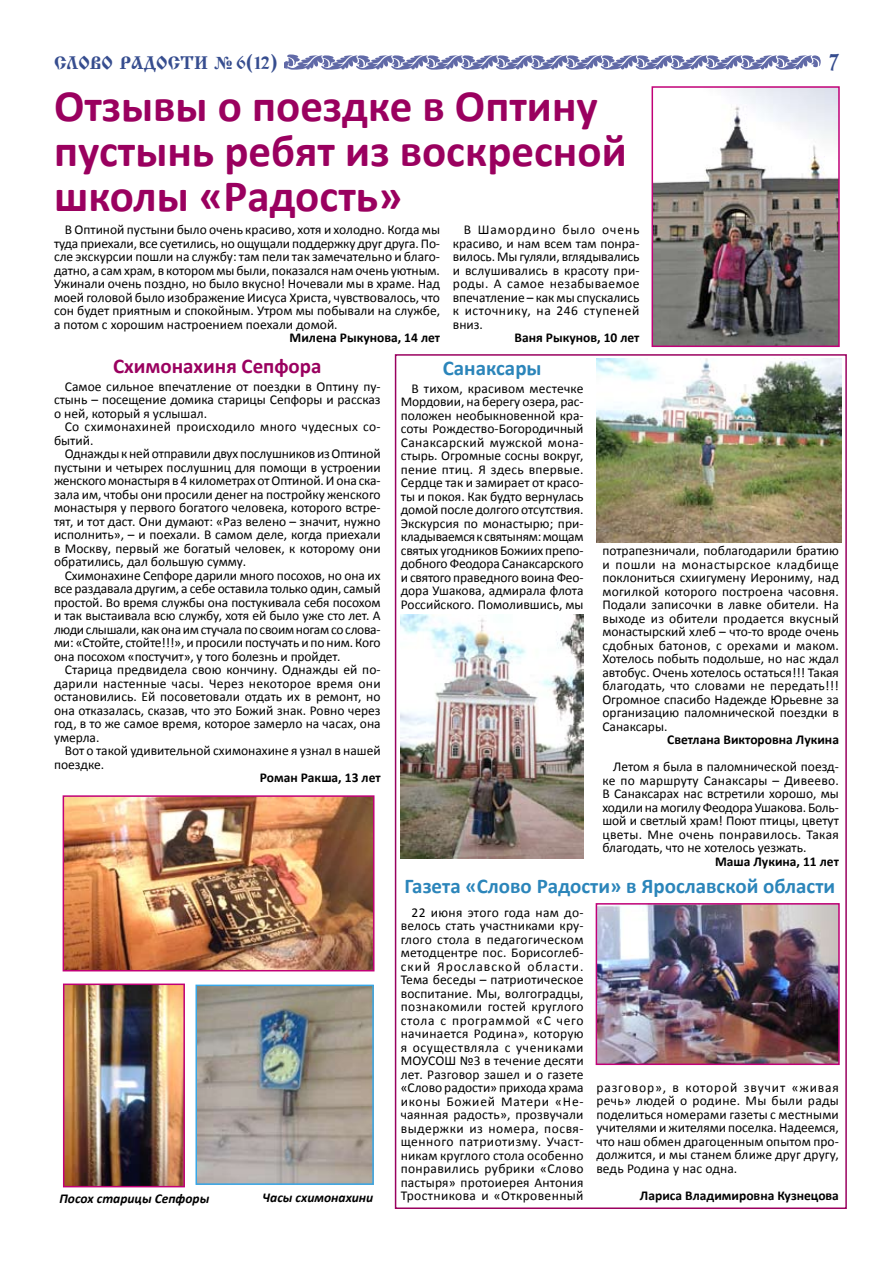
<style>
.page{position:relative;width:893px;height:1263px;background:#fff}
.page>*{position:absolute;margin:0;border:0;box-sizing:border-box;transform-origin:0 0}
.t1{font:700 45px/45px "Calibri";color:#9a005f}
.t2{font:700 21px "Calibri";color:#2b85ba}
.t3{font:700 21px "Calibri";color:#9a005f}
.t4{font:21px "Izhitsa Cyrillic";color:#364d8f}
.t5{font:18px "Izhitsa Cyrillic";color:#364d8f}
.t6{font:13.5px/13.5px "Calibri";color:#000;text-align:justify}
.t7{font:700 13.5px "Calibri";color:#000}
.t8{font:13.5px/13.5px "Calibri";letter-spacing:.025em;color:#000}
.t9{font:italic 700 13.5px "Calibri";color:#000}
.s1{font-family:"Times New Roman";font-weight:700}
</style>
<div class="page">
<div style="left:395px;top:354px;width:452px;height:855px;border:2px solid #9a005f"></div>
<img style="left:599px;top:906px;width:238px;height:156px">
<div style="left:596px;top:903px;width:244px;height:162px;border:2px solid #c10077"></div>
<img style="left:66px;top:986px;width:116px;height:198px">
<div style="left:63px;top:983px;width:122px;height:204px;border:2px solid #c10077"></div>
<img style="left:596px;top:359px;width:245px;height:183px">
<img style="left:401px;top:614px;width:183px;height:244px">
<img style="left:66px;top:798px;width:305px;height:170px">
<div style="left:63px;top:795px;width:311px;height:176px;border:2px solid #c10077"></div>
<img style="left:655px;top:89px;width:182px;height:255px">
<div style="left:652px;top:86px;width:188px;height:261px;border:2px solid #c10077"></div>
<img style="left:198px;top:987px;width:173px;height:195px">
<div style="left:195px;top:984px;width:179px;height:201px;border:2px solid #36a7e9"></div>
<svg style="left:285px;top:54px;width:536px;height:16px"></svg>
<h3 class="t5" style="left:54px;top:52px;width:226px">слово радости <span class="s1">№</span> 6(12)</h3>
<h2 class="t4" style="left:828px;top:50px;width:12px">7</h2>
<h1 class="t1" style="left:54px;top:81px;width:574px">Отзывы о поездке в Оптину пустынь ребят из воскресной школы «Радость»</h1>
<p class="t6" style="left:453px;top:222px;width:188px;text-indent:11px">В Шамордино было очень красиво, и нам всем там понра&shy;вилось. Мы гуляли, вглядывались и вслушивались в красоту при&shy;роды. А самое незабываемое впечатление – как мы спускались к источнику, на 246 ступеней вниз.</p>
<p class="t7" style="left:515px;top:329px;width:126px">Ваня Рыкунов, 10 лет</p>
<h2 class="t3" style="left:113px;top:353px;width:210px">Схимонахиня Сепфора</h2>
<p class="t6" style="left:54px;top:379px;width:328px;text-indent:11px">Самое сильное впечатление от поездки в Оптину пу&shy;стынь – посещение домика старицы Сепфоры и рассказ о ней, который я услышал.</p>
<p class="t8" style="left:54px;top:419px;width:328px;text-indent:11px">Со схимонахиней происходило много чудесных со&shy;бытий.</p>
<p class="t6" style="left:54px;top:446px;width:328px;text-indent:11px">Однажды к ней отправили двух послушников из Оптиной пустыни и четырех послушниц для помощи в устроении женского монастыря в 4 километрах от Оптиной. И она ска&shy;зала им, чтобы они просили денег на постройку женского монастыря у первого богатого человека, которого встре&shy;тят, и тот даст. Они думают: «Раз велено – значит, нужно исполнить», – и поехали. В самом деле, когда приехали в Москву, первый же богатый человек, к которому они обратились, дал большую сумму.</p>
<p class="t6" style="left:54px;top:568px;width:328px;text-indent:11px">Схимонахине Сепфоре дарили много посохов, но она их все раздавала другим, а себе оставила только один, самый простой. Во время службы она постукивала себя посохом и так выстаивала всю службу, хотя ей было уже сто лет. А люди слышали, как она им стучала по своим ногам со слова&shy;ми: «Стойте, стойте!!!», и просили постучать и по ним. Кого она посохом «постучит», у того болезнь и пройдет.</p>
<p class="t6" style="left:54px;top:662px;width:328px;text-indent:11px">Старица предвидела свою кончину. Однажды ей по&shy;дарили настенные часы. Через некоторое время они остановились. Ей посоветовали отдать их в ремонт, но она отказалась, сказав, что это Божий знак. Ровно через год, в то же самое время, которое замерло на часах, она умерла.</p>
<p class="t6" style="left:54px;top:743px;width:328px;text-indent:11px">Вот о такой удивительной схимонахине я узнал в нашей поездке.</p>
<p class="t7" style="left:260px;top:770px;width:122px">Роман Ракша, 13 лет</p>
<p class="t6" style="left:54px;top:222px;width:388px;text-indent:11px">В Оптиной пустыни было очень красиво, хотя и холодно. Когда мы туда приехали, все суетились, но ощущали поддержку друг друга. По&shy;сле экскурсии пошли на службу: там пели так замечательно и благо&shy;датно, а сам храм, в котором мы были, показался нам очень уютным.<br>Ужинали очень поздно, но было вкусно! Ночевали мы в храме. Над моей головой было изображение Иисуса Христа, чувствовалось, что сон будет приятным и спокойным. Утром мы побывали на службе, а потом с хорошим настроением поехали домой.</p>
<p class="t7" style="left:290px;top:329px;width:152px">Милена Рыкунова, 14 лет</p>
<h2 class="t2" style="left:443px;top:355px;width:100px">Санаксары</h2>
<p class="t6" style="left:401px;top:381px;width:184px;text-indent:11px">В тихом, красивом местечке Мордовии, на берегу озера, рас&shy;положен необыкновенной кра&shy;соты Рождество-Богородичный Санаксарский мужской мона&shy;стырь. Огромные сосны вокруг, пение птиц. Я здесь впервые.<br>Сердце так и замирает от красо&shy;ты и покоя. Как будто вернулась домой после долгого отсутствия.<br>Экскурсия по монастырю; при&shy;кладываемся к святыням: мощам святых угодников Божиих препо&shy;добного Феодора Санаксарского и святого праведного воина Фео&shy;дора Ушакова, адмирала флота Российского. Помолившись, мы</p>
<p class="t6" style="left:602px;top:543px;width:238px">потрапезничали, поблагодарили братию и пошли на монастырское кладбище поклониться схиигумену Иерониму, над могилкой которого построена часовня.<br>Подали записочки в лавке обители. На выходе из обители продается вкусный монастырский хлеб – что-то вроде очень сдобных батонов, с орехами и маком.<br>Хотелось побыть подольше, но нас ждал автобус. Очень хотелось остаться!!! Такая благодать, что словами не передать!!!<br>Огромное спасибо Надежде Юрьевне за организацию паломнической поездки в Санаксары.</p>
<p class="t7" style="left:667px;top:731px;width:173px">Светлана Викторовна Лукина</p>
<p class="t6" style="left:602px;top:759px;width:238px;text-indent:11px">Летом я была в паломнической поезд&shy;ке по маршруту Санаксары – Дивеево.<br>В Санаксарах нас встретили хорошо, мы ходили на могилу Феодора Ушакова. Боль&shy;шой и светлый храм! Поют птицы, цветут цветы. Мне очень понравилось. Такая благодать, что не хотелось уезжать.</p>
<p class="t7" style="left:715px;top:853px;width:125px">Маша Лукина, 11 лет</p>
<h2 class="t2" style="left:404px;top:873px;width:432px">Газета «Слово Радости» в Ярославской области</h2>
<p class="t9" style="left:59px;top:1190px;width:151px">Посох старицы Сепфоры</p>
<p class="t9" style="left:263px;top:1189px;width:112px">Часы схимонахини</p>
<p class="t6" style="left:401px;top:905px;width:184px;text-indent:11px">22 июня этого года нам до&shy;велось стать участниками кру&shy;глого стола в педагогическом методцентре пос. Борисоглеб&shy;ский Ярославской области.<br>Тема беседы – патриотическое воспитание. Мы, волгоградцы, познакомили гостей круглого стола с программой «С чего начинается Родина», которую я осуществляла с учениками МОУСОШ №3 в течение десяти лет. Разговор зашел и о газете «Слово радости» прихода храма иконы Божией Матери «Не&shy;чаянная радость», прозвучали выдержки из номера, посвя&shy;щенного патриотизму. Участ&shy;никам круглого стола особенно понравились рубрики «Слово пастыря» протоиерея Антония Тростникова и «Откровенный</p>
<p class="t6" style="left:596px;top:1080px;width:244px">разговор», в которой звучит «живая речь» людей о родине. Мы были рады поделиться номерами газеты с местными учителями и жителями поселка. Надеемся, что наш обмен драгоценным опытом про&shy;должится, и мы станем ближе друг другу, ведь Родина у нас одна.</p>
<p class="t7" style="left:640px;top:1187px;width:201px">Лариса Владимировна Кузнецова</p>
</div>
